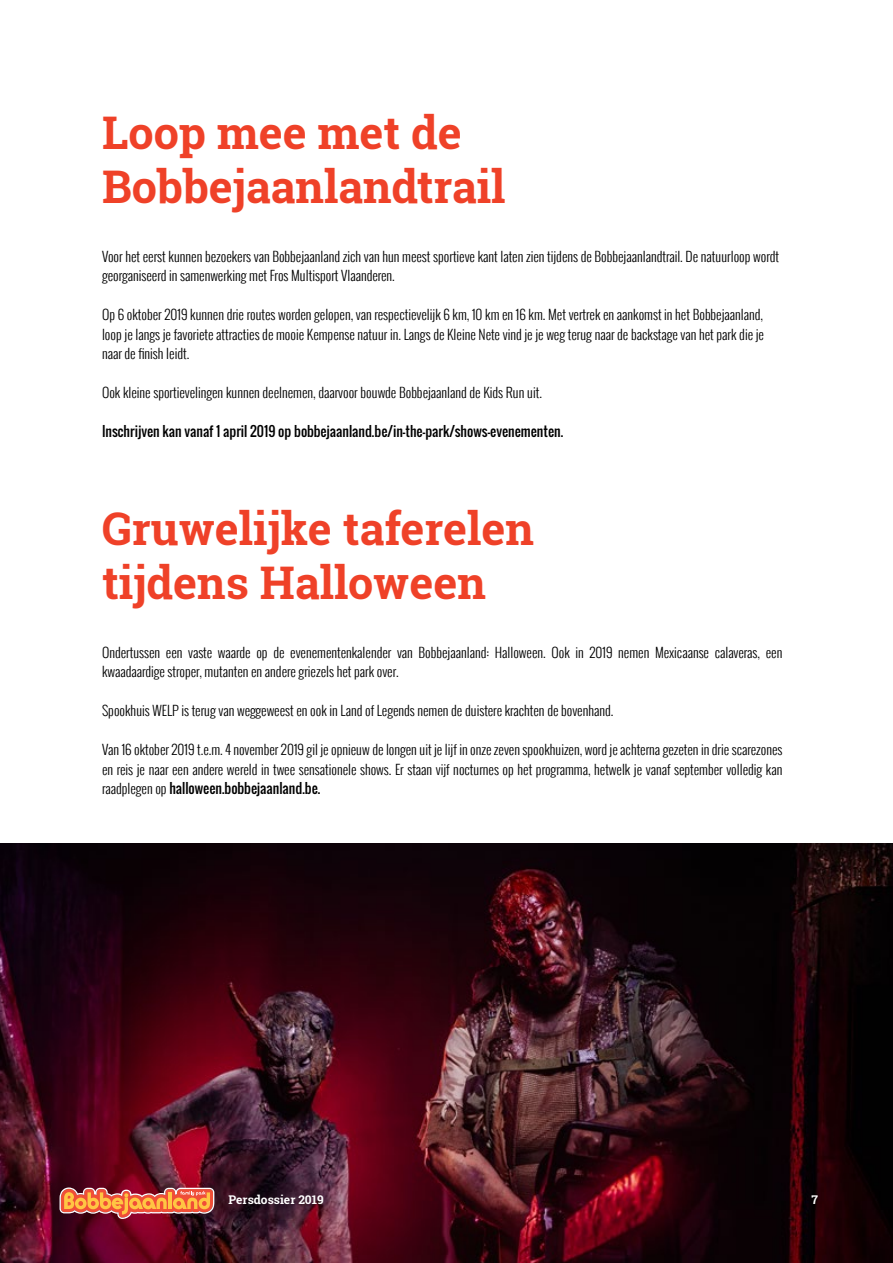
<style>
.page{position:relative;width:893px;height:1263px;background:#fff}
.page>*{position:absolute;margin:0;border:0;box-sizing:border-box;transform-origin:0 0}
.t1{font:700 45px/54px "Roboto Slab";color:#ef4128}
.t2{font:300 13.5px/19.5px "Oswald";color:#000}
.t3{font:13.5px "Oswald";color:#000}
.t4{font:700 12px "Roboto Slab";color:#fff}
.s1{font-weight:400}
</style>
<div class="page">
<img style="left:0;top:843px;width:893px;height:420px">
<svg style="left:60px;top:1187px;width:154px;height:32px;background:#c96948"></svg>
<hr style="left:169px;top:1192px;width:3px;height:17px;background:#ffc543">
<h1 class="t1" style="left:102px;top:105px;width:405px">Loop mee met de<br>Bobbejaanlandtrail</h1>
<p class="t2" style="left:102px;top:246px;width:679px">Voor het eerst kunnen bezoekers van Bobbejaanland zich van hun meest sportieve kant laten zien tijdens de Bobbejaanlandtrail. De natuurloop wordt georganiseerd in samenwerking met Fros Multisport Vlaanderen.</p>
<p class="t2" style="left:102px;top:305px;width:664px;text-align:justify">Op 6 oktober 2019 kunnen drie routes worden gelopen, van respectievelijk 6 km, 10 km en 16 km. Met vertrek en aankomst in het Bobbejaanland, loop je langs je favoriete attracties de mooie Kempense natuur in. Langs de Kleine Nete vind je je weg terug naar de backstage van het park die je naar de finish leidt.</p>
<p class="t2" style="left:102px;top:383px;width:441px">Ook kleine sportievelingen kunnen deelnemen, daarvoor bouwde Bobbejaanland de Kids Run uit.</p>
<p class="t3" style="left:102px;top:421px;width:463px">Inschrijven kan vanaf 1 april 2019 op bobbejaanland.be/in-the-park/shows-evenementen.</p>
<h1 class="t1" style="left:102px;top:501px;width:433px">Gruwelijke taferelen tijdens Halloween</h1>
<p class="t2" style="left:102px;top:642px;width:682px">Ondertussen een vaste waarde op de evenementenkalender van Bobbejaanland: Halloween. Ook in 2019 nemen Mexicaanse calaveras, een kwaadaardige stroper, mutanten en andere griezels het park over.</p>
<p class="t2" style="left:102px;top:701px;width:513px">Spookhuis WELP is terug van weggeweest en ook in Land of Legends nemen de duistere krachten de bovenhand.</p>
<p class="t2" style="left:102px;top:740px;width:682px;text-align:justify">Van 16 oktober 2019 t.e.m. 4 november 2019 gil je opnieuw de longen uit je lijf in onze zeven spookhuizen, word je achterna gezeten in drie scarezones en reis je naar een andere wereld in twee sensationele shows. Er staan vijf nocturnes op het programma, hetwelk je vanaf september volledig kan raadplegen op <span class="s1">halloween.bobbejaanland.be.</span></p>
<p class="t4" style="left:229px;top:1191px;width:97px">Persdossier 2019</p>
<p class="t4" style="left:811px;top:1191px;width:8px">7</p>
</div>
